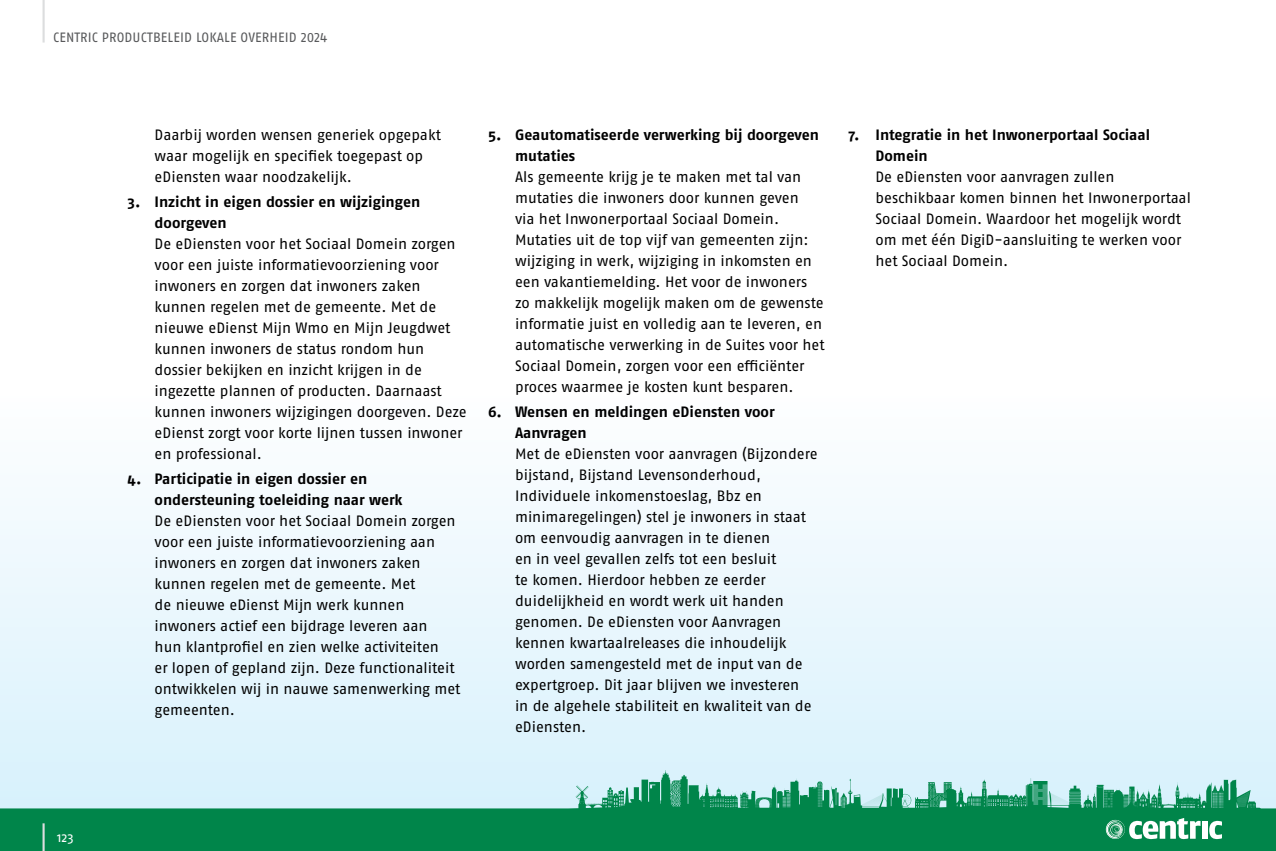
<style>
.page{position:relative;width:1276px;height:851px;background:#fff}
.page>*{position:absolute;margin:0;border:0;box-sizing:border-box;transform-origin:0 0}
.t1{font:15px/21px "Fago Pro";letter-spacing:-.005em;color:#000}
.t2{font:700 15px/21px "Fago Pro";letter-spacing:-.005em;color:#000}
.t3{font:13.5px "Fago Pro";letter-spacing:.01em;color:#58595b}
.t4{font:13.5px "Fago Pro";color:#fff}
</style>
<div class="page">
<div style="left:0;top:0;width:1276px;height:850px;background:linear-gradient(to bottom,#fff,#dff3fc)"></div>
<svg style="left:0;top:798px;width:1276px;height:52px;background:#17905d"></svg>
<hr style="left:43px;top:0;width:2px;height:43px;background:#dcddde">
<hr style="left:43px;top:823px;width:2px;height:27px;background:#dcddde">
<div style="left:1202px;top:821px;width:5px;height:17px;background:#fff"></div>
<svg style="left:1209px;top:820px;width:13px;height:18px"></svg>
<svg style="left:1106px;top:817px;width:94px;height:21px"></svg>
<svg style="left:566px;top:770px;width:695px;height:39px;background:#8dcbbd"></svg>
<p class="t3" style="left:53px;top:29px;width:276px">CENTRIC PRODUCTBELEID LOKALE OVERHEID 2024</p>
<p class="t1" style="left:155px;top:124px;width:288px">Daarbij worden wensen generiek opgepakt waar mogelijk en specifiek toegepast op eDiensten waar noodzakelijk.</p>
<p class="t2" style="left:155px;top:191px;width:267px;text-indent:-27px">3. Inzicht in eigen dossier en wijzigingen doorgeven</p>
<p class="t1" style="left:155px;top:233px;width:314px">De eDiensten voor het Sociaal Domein zorgen voor een juiste informatievoorziening voor inwoners en zorgen dat inwoners zaken kunnen regelen met de gemeente. Met de nieuwe eDienst Mijn Wmo en Mijn Jeugdwet kunnen inwoners de status rondom hun dossier bekijken en inzicht krijgen in de ingezette plannen of producten. Daarnaast kunnen inwoners wijzigingen doorgeven. Deze eDienst zorgt voor korte lijnen tussen inwoner en professional.</p>
<p class="t2" style="left:155px;top:468px;width:249px;text-indent:-27px">4. Participatie in eigen dossier en ondersteuning toeleiding naar werk</p>
<p class="t1" style="left:155px;top:510px;width:307px">De eDiensten voor het Sociaal Domein zorgen voor een juiste informatievoorziening aan inwoners en zorgen dat inwoners zaken kunnen regelen met de gemeente. Met<br>de nieuwe eDienst Mijn werk kunnen inwoners actief een bijdrage leveren aan<br>hun klantprofiel en zien welke activiteiten<br>er lopen of gepland zijn. Deze functionaliteit ontwikkelen wij in nauwe samenwerking met gemeenten.</p>
<p class="t2" style="left:515px;top:124px;width:305px;text-indent:-27px">5. Geautomatiseerde verwerking bij doorgeven mutaties</p>
<p class="t1" style="left:515px;top:166px;width:311px">Als gemeente krijg je te maken met tal van mutaties die inwoners door kunnen geven<br>via het Inwonerportaal Sociaal Domein.<br>Mutaties uit de top vijf van gemeenten zijn: wijziging in werk, wijziging in inkomsten en een vakantiemelding. Het voor de inwoners zo makkelijk mogelijk maken om de gewenste informatie juist en volledig aan te leveren, en automatische verwerking in de Suites voor het Sociaal Domein, zorgen voor een efficiënter proces waarmee je kosten kunt besparen.</p>
<p class="t2" style="left:515px;top:401px;width:261px;text-indent:-27px">6. Wensen en meldingen eDiensten voor<br>Aanvragen</p>
<p class="t1" style="left:515px;top:443px;width:304px">Met de eDiensten voor aanvragen (Bijzondere bijstand, Bijstand Levensonderhoud, Individuele inkomenstoeslag, Bbz en minimaregelingen) stel je inwoners in staat om eenvoudig aanvragen in te dienen<br>en in veel gevallen zelfs tot een besluit<br>te komen. Hierdoor hebben ze eerder duidelijkheid en wordt werk uit handen genomen. De eDiensten voor Aanvragen kennen kwartaalreleases die inhoudelijk worden samengesteld met de input van de expertgroep. Dit jaar blijven we investeren<br>in de algehele stabiliteit en kwaliteit van de eDiensten.</p>
<p class="t2" style="left:875px;top:124px;width:276px;text-indent:-27px">7. Integratie in het Inwonerportaal Sociaal<br>Domein</p>
<p class="t1" style="left:875px;top:166px;width:317px">De eDiensten voor aanvragen zullen beschikbaar komen binnen het Inwonerportaal Sociaal Domein. Waardoor het mogelijk wordt om met één DigiD-aansluiting te werken voor het Sociaal Domein.</p>
<p class="t4" style="left:57px;top:828px;width:18px">123</p>
</div>
